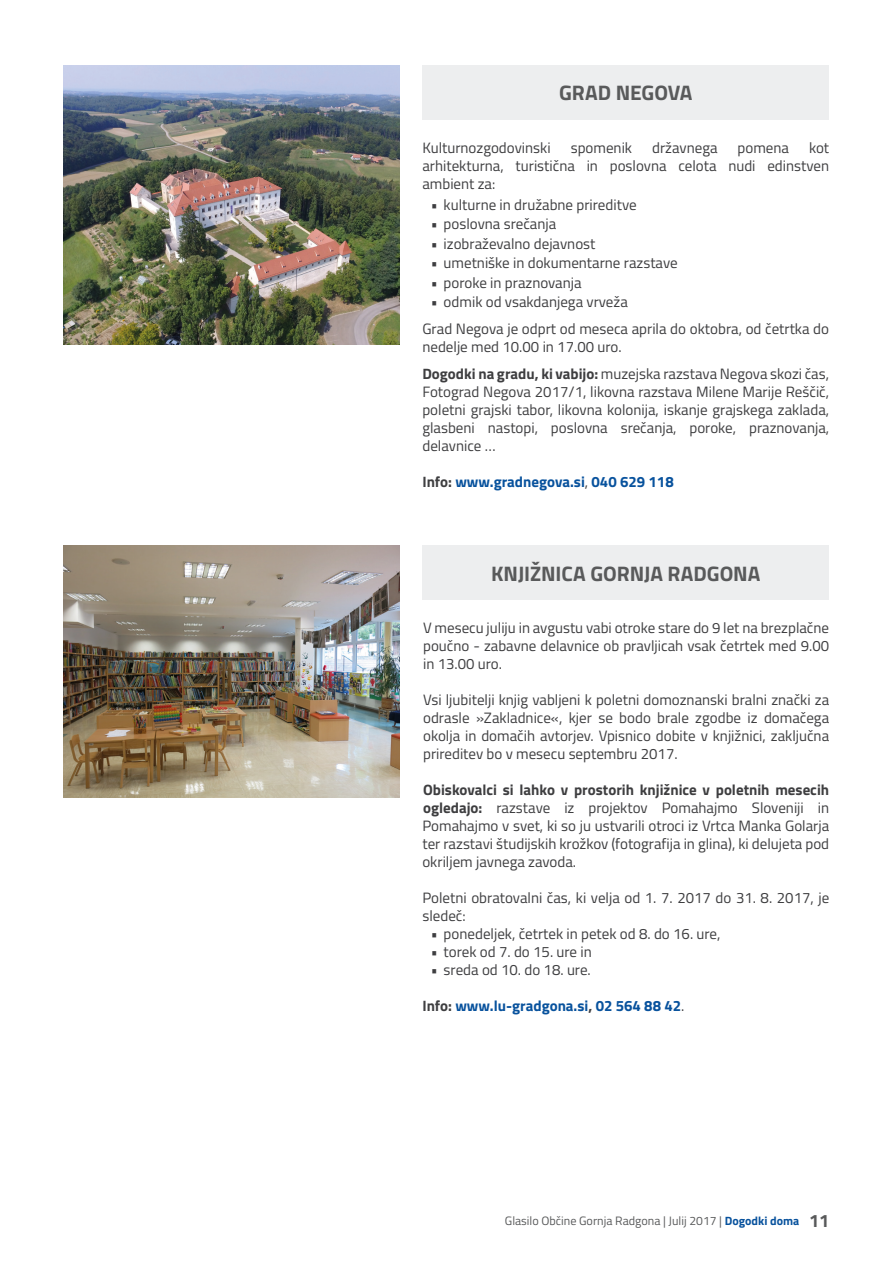
<style>
.page{position:relative;width:893px;height:1263px;background:#fff}
.page>*{position:absolute;margin:0;border:0;box-sizing:border-box;transform-origin:0 0}
.t1{font:700 21px "Titillium";letter-spacing:-.005em;color:#595a5b}
.t2{font:15px/18px "Titillium";color:#3e3e40;text-align:justify}
.t3{font:700 15px "Titillium";color:#08529d}
.t4{font:12.15px "Titillium";color:#595a5b}
.s1{font-weight:700}
.s2{color:#3e3e40}
.s3{font-weight:400;color:#3e3e40}
.s4{font-weight:700;font-size:12px;color:#08529d}
.s5{font-weight:700;font-size:18px}
</style>
<div class="page">
<img style="left:64px;top:65px;width:336px;height:280px">
<div style="left:422px;top:65px;width:407px;height:54px;background:#edeeef"></div>
<img style="left:64px;top:546px;width:336px;height:252px">
<div style="left:422px;top:546px;width:407px;height:54px;background:#edeeef"></div>
<h1 class="t1" style="left:559px;top:77px;width:135px">GRAD NEGOVA</h1>
<p class="t2" style="left:422px;top:138px;width:130px">Kulturnozgodovinski</p>
<p class="t2" style="left:571px;top:138px;width:63px">spomenik</p>
<p class="t2" style="left:652px;top:138px;width:67px">državnega</p>
<p class="t2" style="left:738px;top:138px;width:53px">pomena</p>
<p class="t2" style="left:422px;top:138px;width:408px;text-indent:387px">kot arhitekturna, turistična in poslovna celota nudi edinstven ambient za:</p>
<p class="t2" style="left:431px;top:195px;width:207px">• kulturne in družabne prireditve</p>
<p class="t2" style="left:431px;top:214px;width:127px">• poslovna srečanja</p>
<p class="t2" style="left:431px;top:234px;width:166px">• izobraževalno dejavnost</p>
<p class="t2" style="left:431px;top:253px;width:248px">• umetniške in dokumentarne razstave</p>
<p class="t2" style="left:431px;top:273px;width:152px">• poroke in praznovanja</p>
<p class="t2" style="left:422px;top:288px;width:408px;line-height:27px;text-indent:9px">• odmik od vsakdanjega vrveža<br>Grad Negova je odprt od meseca aprila do oktobra, od četrtka do</p>
<p class="t2" style="left:422px;top:333px;width:408px;line-height:27px">nedelje med 10.00 in 17.00 uro.<br><span class="s1">Dogodki na gradu, ki vabijo:</span> muzejska razstava Negova skozi čas,</p>
<p class="t2" style="left:422px;top:382px;width:408px">Fotograd Negova 2017/1, likovna razstava Milene Marije Reščič, poletni grajski tabor, likovna kolonija, iskanje grajskega zaklada, glasbeni nastopi, poslovna srečanja, poroke, praznovanja, delavnice …</p>
<p class="t3" style="left:422px;top:470px;width:253px"><span class="s2">Info:</span> www.gradnegova.si<span class="s3">,</span> 040 629 118</p>
<h1 class="t1" style="left:491px;top:557px;width:271px">KNJIŽNICA GORNJA RADGONA</h1>
<p class="t2" style="left:423px;top:618px;width:408px">V mesecu juliju in avgustu vabi otroke stare do 9 let na brezplačne poučno - zabavne delavnice ob pravljicah vsak četrtek med 9.00 in 13.00 uro.</p>
<p class="t2" style="left:423px;top:690px;width:408px">Vsi ljubitelji knjig vabljeni k poletni domoznanski bralni znački za odrasle »Zakladnice«, kjer se bodo brale zgodbe iz domačega okolja in domačih avtorjev. Vpisnico dobite v knjižnici, zaključna prireditev bo v mesecu septembru 2017.</p>
<p class="t2" style="left:422px;top:780px;width:408px"><span class="s1">Obiskovalci si lahko v prostorih knjižnice v poletnih mesecih ogledajo:</span> razstave iz projektov Pomahajmo Sloveniji in Pomahajmo v svet, ki so ju ustvarili otroci iz Vrtca Manka Golarja ter razstavi študijskih krožkov (fotografija in glina), ki delujeta pod okriljem javnega zavoda.</p>
<p class="t2" style="left:422px;top:888px;width:408px">Poletni obratovalni čas, ki velja od 1. 7. 2017 do 31. 8. 2017, je sledeč:</p>
<p class="t2" style="left:431px;top:924px;width:291px">• ponedeljek, četrtek in petek od 8. do 16. ure,</p>
<p class="t2" style="left:431px;top:942px;width:162px">• torek od 7. do 15. ure in</p>
<p class="t2" style="left:431px;top:960px;width:161px">• sreda od 10. do 18. ure.</p>
<p class="t3" style="left:422px;top:995px;width:264px"><span class="s2">Info:</span> www.lu-gradgona.si<span class="s2">,</span> 02 564 88 42<span class="s3">.</span></p>
<p class="t4" style="left:505px;top:1211px;width:326px">Glasilo Občine Gornja Radgona | Julij 2017 | <span class="s4">Dogodki doma</span> <span class="s5">11</span></p>
</div>
